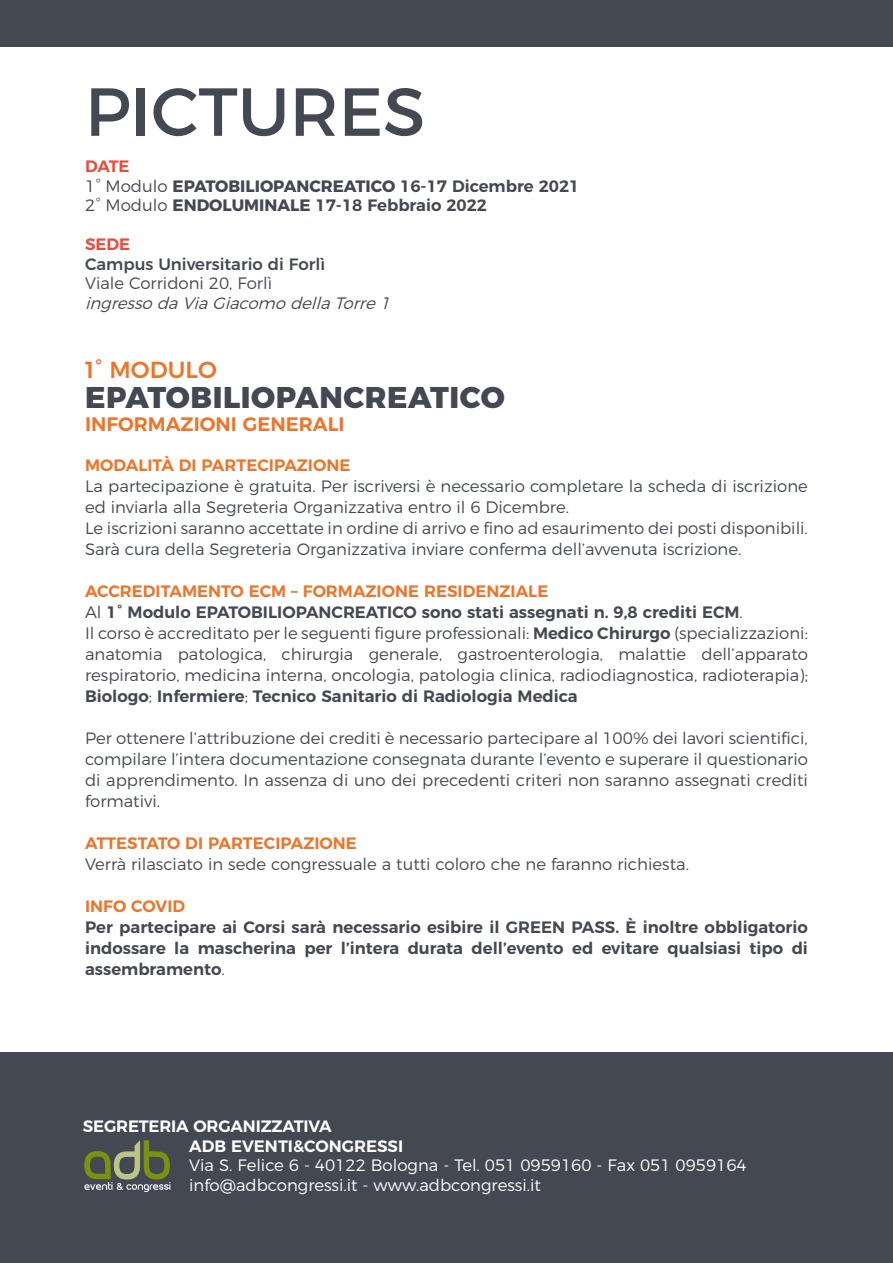
<style>
.page{position:relative;width:893px;height:1263px;background:#fff}
.page>*{position:absolute;margin:0;border:0;box-sizing:border-box;transform-origin:0 0}
.t1{font:67.8px "Montserrat";color:#444853}
.t2{font:800 30px "Montserrat";letter-spacing:.02em;color:#444853}
.t3{font:500 23.25px "Montserrat";color:#ee7428}
.t4{font:600 19.5px "Montserrat";color:#ee7428}
.t5{font:300 16.5px/21px "Montserrat";color:#444853}
.t6{font:600 16.5px/19.5px "Montserrat";color:#444853}
.t7{font:300 16.5px/19.5px "Montserrat";color:#fff}
.t8{font:600 16.5px "Montserrat";color:#ee7428}
.t9{font:600 16.5px/19.5px "Montserrat";letter-spacing:-.01em;color:#fff}
.t10{font:italic 300 16.5px "Montserrat";color:#444853}
.t11{font:500 16.5px "Montserrat";color:#444853}
.t12{font:600 16.5px "Montserrat";color:#e94b3d}
.s1{color:#e94b3d}
.s2{font-weight:300}
.s3{font-weight:700}
.s4{font-weight:600;color:#ee7428}
.s5{font-weight:600}
</style>
<div class="page">
<div style="left:0;top:1052px;width:893px;height:211px;background:#444853"></div>
<svg style="left:84px;top:1140px;width:86px;height:52px"></svg>
<div style="left:0;top:0;width:893px;height:47px;background:#444853"></div>
<h1 class="t1" style="left:85px;top:57px;width:342px">PICTURES</h1>
<p class="t6" style="left:85px;top:155px;width:496px"><span class="s1">DATE<br></span><span class="s2">1° Modulo</span> <span class="s3">EPATOBILIOPANCREATICO</span> 16-17 Dicembre 2021<br><span class="s2">2° Modulo</span> <span class="s3">ENDOLUMINALE</span> 17-18 Febbraio 2022</p>
<p class="t12" style="left:85px;top:231px;width:47px">SEDE</p>
<p class="t11" style="left:85px;top:251px;width:242px">Campus Universitario di Forlì</p>
<p class="t5" style="left:85px;top:271px;width:189px">Viale Corridoni 20, Forlì</p>
<p class="t10" style="left:85px;top:290px;width:312px">ingressodaViaGiacomodellaTorre1</p>
<h3 class="t3" style="left:85px;top:351px;width:133px">1° MODULO</h3>
<h2 class="t2" style="left:85px;top:373px;width:421px">EPATOBILIOPANCREATICO</h2>
<p class="t4" style="left:85px;top:408px;width:261px">INFORMAZIONI GENERALI</p>
<p class="t8" style="left:85px;top:452px;width:267px">MODALITÀ DI PARTECIPAZIONE</p>
<p class="t5" style="left:85px;top:474px;width:724px">La partecipazione è gratuita. Per iscriversi è necessario completare la scheda di iscrizione ed inviarla alla Segreteria Organizzativa entro il 6 Dicembre.<br>Le iscrizioni saranno accettate in ordine di arrivo e fino ad esaurimento dei posti disponibili.<br>Sarà cura della Segreteria Organizzativa inviare conferma dell’avvenuta iscrizione.</p>
<p class="t5" style="left:85px;top:579px;width:724px"><span class="s4">ACCREDITAMENTO ECM – FORMAZIONE RESIDENZIALE<br></span>Al <span class="s5">1° Modulo EPATOBILIOPANCREATICO sono stati assegnati n. 9,8 crediti ECM</span>.<br>Il corso è accreditato per le seguenti figure professionali: <span class="s5">Medico Chirurgo</span> (specializzazioni: anatomia patologica, chirurgia generale, gastroenterologia, malattie dell’apparato respiratorio, medicina interna, oncologia, patologia clinica, radiodiagnostica, radioterapia); <span class="s5">Biologo</span>; <span class="s5">Infermiere</span>; <span class="s5">Tecnico Sanitario di Radiologia Medica</span></p>
<p class="t5" style="left:85px;top:726px;width:724px;text-align:justify">Per ottenere l’attribuzione dei crediti è necessario partecipare al 100% dei lavori scientifici, compilare l’intera documentazione consegnata durante l’evento e superare il questionario di apprendimento. In assenza di uno dei precedenti criteri non saranno assegnati crediti formativi.</p>
<p class="t8" style="left:85px;top:830px;width:273px">ATTESTATO DI PARTECIPAZIONE</p>
<p class="t5" style="left:85px;top:852px;width:605px">Verrà rilasciato in sede congressuale a tutti coloro che ne faranno richiesta.</p>
<p class="t8" style="left:85px;top:893px;width:102px">INFO COVID</p>
<p class="t6" style="left:85px;top:915px;width:724px;line-height:21px;text-align:justify">Per partecipare ai Corsi sarà necessario esibire il GREEN PASS. È inoltre obbligatorio indossare la mascherina per l’intera durata dell’evento ed evitare qualsiasi tipo di assembramento<span class="s2">.</span></p>
<p class="t9" style="left:189px;top:1115px;width:216px;text-indent:-106px">SEGRETERIA ORGANIZZATIVA<br>ADB EVENTI&amp;CONGRESSI</p>
<p class="t7" style="left:189px;top:1154px;width:559px">Via S. Felice 6 - 40122 Bologna - Tel. 051 0959160 - Fax 051 0959164 info@adbcongressi.it - www.adbcongressi.it</p>
</div>
